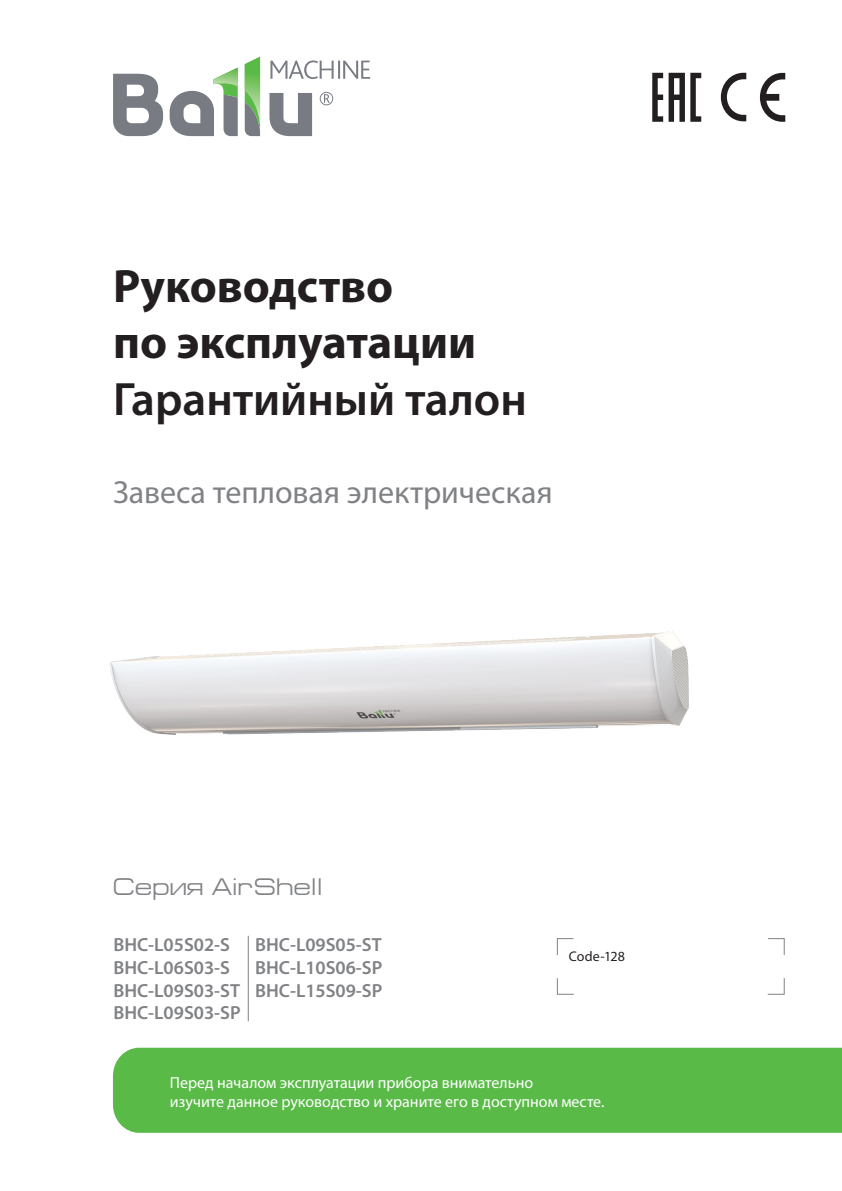
<style>
.page{position:relative;width:842px;height:1191px;background:#fff}
.page>*{position:absolute;margin:0;border:0;box-sizing:border-box;transform-origin:0 0}
.t1{font:700 47px/56.4px "Myriad Pro";color:#231f20}
.t2{font:600 47px "Myriad Pro";color:#231f20}
.t3{font:32px "Myriad Pro";color:#808285}
.t4{font:24px "Europe Ext";color:#808285}
.t5{font:600 19px/22.8px "Myriad Pro";color:#808285}
.t6{font:16px/19.2px "Myriad Pro";color:#fff}
.t7{font:14px "Myriad Pro";letter-spacing:.005em;color:#231f20}
</style>
<div class="page">
<div style="left:113px;top:1047px;width:729px;height:85px;background:#59ba47"></div>
<svg style="left:113px;top:57px;width:257px;height:79px"></svg>
<svg style="left:721px;top:73px;width:25px;height:48px"></svg>
<svg style="left:760px;top:73px;width:25px;height:49px"></svg>
<svg style="left:652px;top:73px;width:49px;height:49px"></svg>
<svg style="left:556px;top:938px;width:18px;height:17px"></svg>
<svg style="left:556px;top:978px;width:18px;height:17px"></svg>
<svg style="left:768px;top:938px;width:17px;height:17px"></svg>
<svg style="left:767px;top:978px;width:18px;height:17px"></svg>
<hr style="left:248px;top:935px;width:1px;height:86px;background:#808285">
<img style="left:109px;top:631px;width:579px;height:103px">
<h1 class="t1" style="left:113px;top:256px;width:365px">Руководство<br>по эксплуатации</h1>
<h1 class="t2" style="left:113px;top:369px;width:415px">Гарантийный талон</h1>
<h2 class="t3" style="left:113px;top:473px;width:441px">Завеса тепловая электрическая</h2>
<h3 class="t4" style="left:113px;top:874px;width:211px">Серия AirShell</h3>
<p class="t5" style="left:113px;top:932px;width:129px">BHC-L05S02-S<br>BHC-L06S03-S<br>BHC-L09S03-ST<br>BHC-L09S03-SP</p>
<p class="t5" style="left:255px;top:932px;width:129px;text-align:justify">BHC-L09S05-ST BHC-L10S06-SP BHC-L15S09-SP</p>
<p class="t7" style="left:569px;top:948px;width:58px">Code-128</p>
<p class="t6" style="left:170px;top:1072px;width:436px">Перед началом эксплуатации прибора внимательно<br>изучите данное руководство и храните его в доступном месте.</p>
</div>
